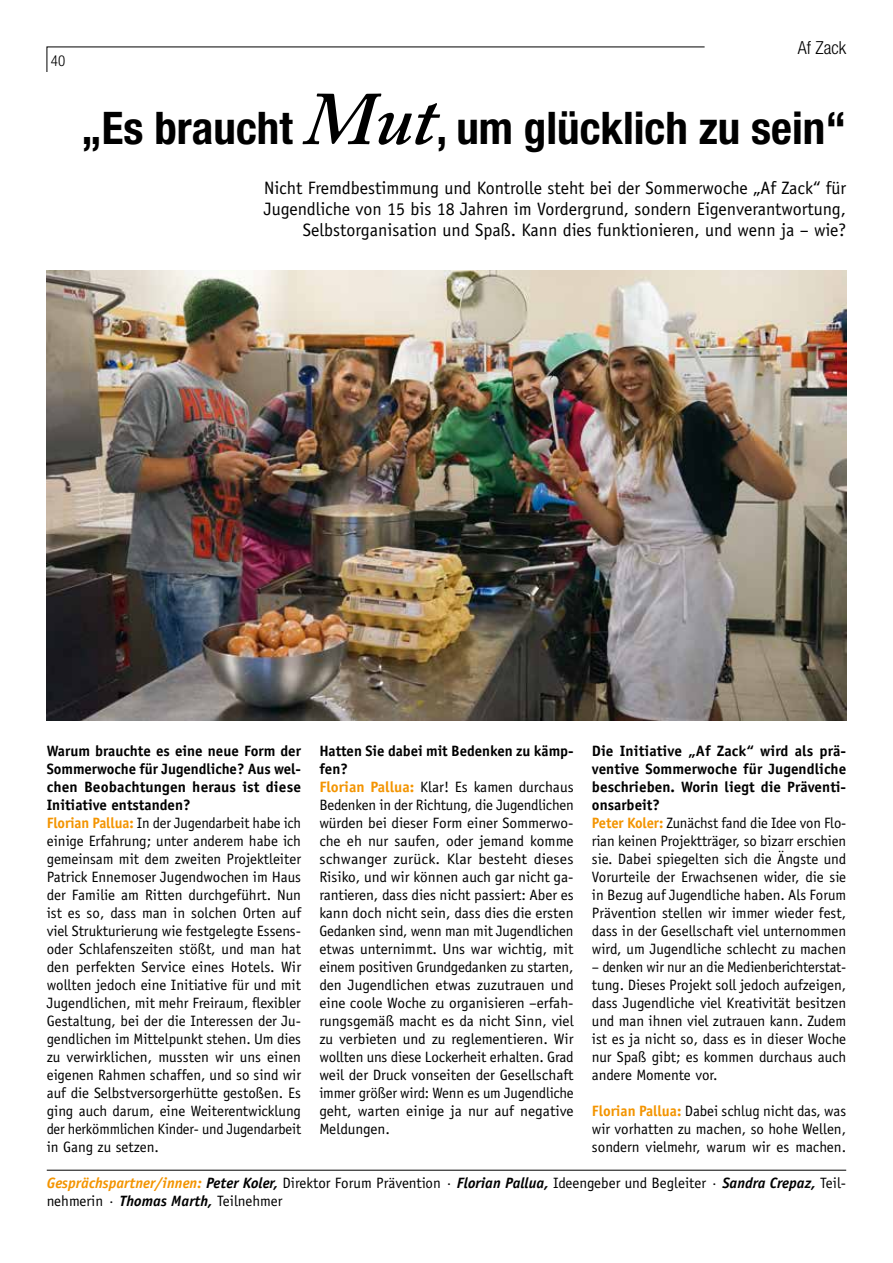
<style>
.page{position:relative;width:893px;height:1263px;background:#fff}
.page>*{position:absolute;margin:0;border:0;box-sizing:border-box;transform-origin:0 0}
.t1{font:700 condensed 45px "Helvetica Neue";color:#000}
.t2{font:18px/21px "Officina Sans";color:#000;text-align:right}
.t3{font:300 condensed 18px "Helvetica Neue";color:#000}
.t4{font:15px/18px "Officina Sans";color:#000}
.t5{font:300 condensed 15px "Helvetica Neue";color:#000}
.s1{font-family:"Adobe Caslon Pro";font-weight:600;font-style:italic;font-stretch:normal;font-size:75px}
.s2{font-weight:700}
.s3{font-weight:700;color:#f39400}
.s4{font-weight:700;font-style:italic;color:#f39400}
.s5{font-weight:700;font-style:italic}
.s6{font-style:italic}
</style>
<div class="page">
<hr style="left:47px;top:1170px;width:799px;height:1px;background:#000">
<img style="left:47px;top:270px;width:799px;height:450px">
<svg style="left:47px;top:47px;width:658px;height:25px"></svg>
<p class="t5" style="left:51px;top:52px;width:16px">40</p>
<p class="t3" style="left:798px;top:37px;width:50px">Af Zack</p>
<h1 class="t1" style="left:81px;top:101px;width:767px">„Es braucht <span class="s1">Mut</span>, um glücklich zu sein“</h1>
<p class="t2" style="left:264px;top:177px;width:584px">Nicht Fremdbestimmung und Kontrolle steht bei der Sommerwoche „Af Zack“ für<br>Jugendliche von 15 bis 18 Jahren im Vordergrund, sondern Eigenverantwortung,<br>Selbstorganisation und Spaß. Kann dies funktionieren, und wenn ja – wie?</p>
<p class="t4" style="left:47px;top:742px;width:256px"><span class="s2">Warum brauchte es eine neue Form der Sommerwoche für Jugendliche? Aus wel&shy;chen Beobachtungen heraus ist diese Initiative entstanden?<br></span><span class="s3">Florian Pallua:</span> In der Jugendarbeit habe ich einige Erfahrung; unter anderem habe ich gemeinsam mit dem zweiten Projektleiter Patrick Ennemoser Jugendwochen im Haus der Familie am Ritten durchgeführt. Nun ist es so, dass man in solchen Orten auf viel Strukturierung wie festgelegte Essens&shy;oder Schlafenszeiten stößt, und man hat den perfekten Service eines Hotels. Wir wollten jedoch eine Initiative für und mit Jugendlichen, mit mehr Freiraum, flexibler Gestaltung, bei der die Interessen der Ju&shy;gendlichen im Mittelpunkt stehen. Um dies zu verwirklichen, mussten wir uns einen eigenen Rahmen schaffen, und so sind wir auf die Selbstversorgerhütte gestoßen. Es ging auch darum, eine Weiterentwicklung der herkömmlichen Kinder- und Jugendarbeit in Gang zu setzen.</p>
<p class="t4" style="left:319px;top:742px;width:256px"><span class="s2">Hatten Sie dabei mit Bedenken zu kämp&shy;fen?<br></span><span class="s3">Florian Pallua:</span> Klar! Es kamen durchaus Bedenken in der Richtung, die Jugendlichen würden bei dieser Form einer Sommerwo&shy;che eh nur saufen, oder jemand komme schwanger zurück. Klar besteht dieses Risiko, und wir können auch gar nicht ga&shy;rantieren, dass dies nicht passiert: Aber es kann doch nicht sein, dass dies die ersten Gedanken sind, wenn man mit Jugendlichen etwas unternimmt. Uns war wichtig, mit einem positiven Grundgedanken zu starten, den Jugendlichen etwas zuzutrauen und eine coole Woche zu organisieren –erfah&shy;rungsgemäß macht es da nicht Sinn, viel zu verbieten und zu reglementieren. Wir wollten uns diese Lockerheit erhalten. Grad weil der Druck vonseiten der Gesellschaft immer größer wird: Wenn es um Jugendliche geht, warten einige ja nur auf negative Meldungen.</p>
<p class="t4" style="left:592px;top:742px;width:256px"><span class="s2">Die Initiative „Af Zack“ wird als prä&shy;ventive Sommerwoche für Jugendliche beschrieben. Worin liegt die Präventi&shy;onsarbeit?<br></span><span class="s3">Peter Koler:</span> Zunächst fand die Idee von Flo&shy;rian keinen Projektträger, so bizarr erschien sie. Dabei spiegelten sich die Ängste und Vorurteile der Erwachsenen wider, die sie in Bezug auf Jugendliche haben. Als Forum Prävention stellen wir immer wieder fest, dass in der Gesellschaft viel unternommen wird, um Jugendliche schlecht zu machen</p>
<p class="t4" style="left:592px;top:958px;width:256px;text-align:justify">– denken wir nur an die Medienberichterstat&shy;tung. Dieses Projekt soll jedoch aufzeigen, dass Jugendliche viel Kreativität besitzen und man ihnen viel zutrauen kann. Zudem ist es ja nicht so, dass es in dieser Woche nur Spaß gibt; es kommen durchaus auch andere Momente vor.</p>
<p class="t4" style="left:592px;top:1102px;width:256px;text-align:justify"><span class="s3">Florian Pallua:</span> Dabei schlug nicht das, was wir vorhatten zu machen, so hohe Wellen, sondern vielmehr, warum wir es machen.</p>
<p class="t4" style="left:47px;top:1174px;width:801px"><span class="s4">Gesprächspartner/innen:</span> <span class="s5">Peter Koler,</span> Direktor Forum Prävention <span class="s6">·</span> <span class="s5">Florian Pallua,</span> Ideengeber und Begleiter <span class="s6">·</span> <span class="s5">Sandra Crepaz,</span> Teil&shy;nehmerin <span class="s6">·</span> <span class="s5">Thomas Marth,</span> Teilnehmer</p>
</div>
